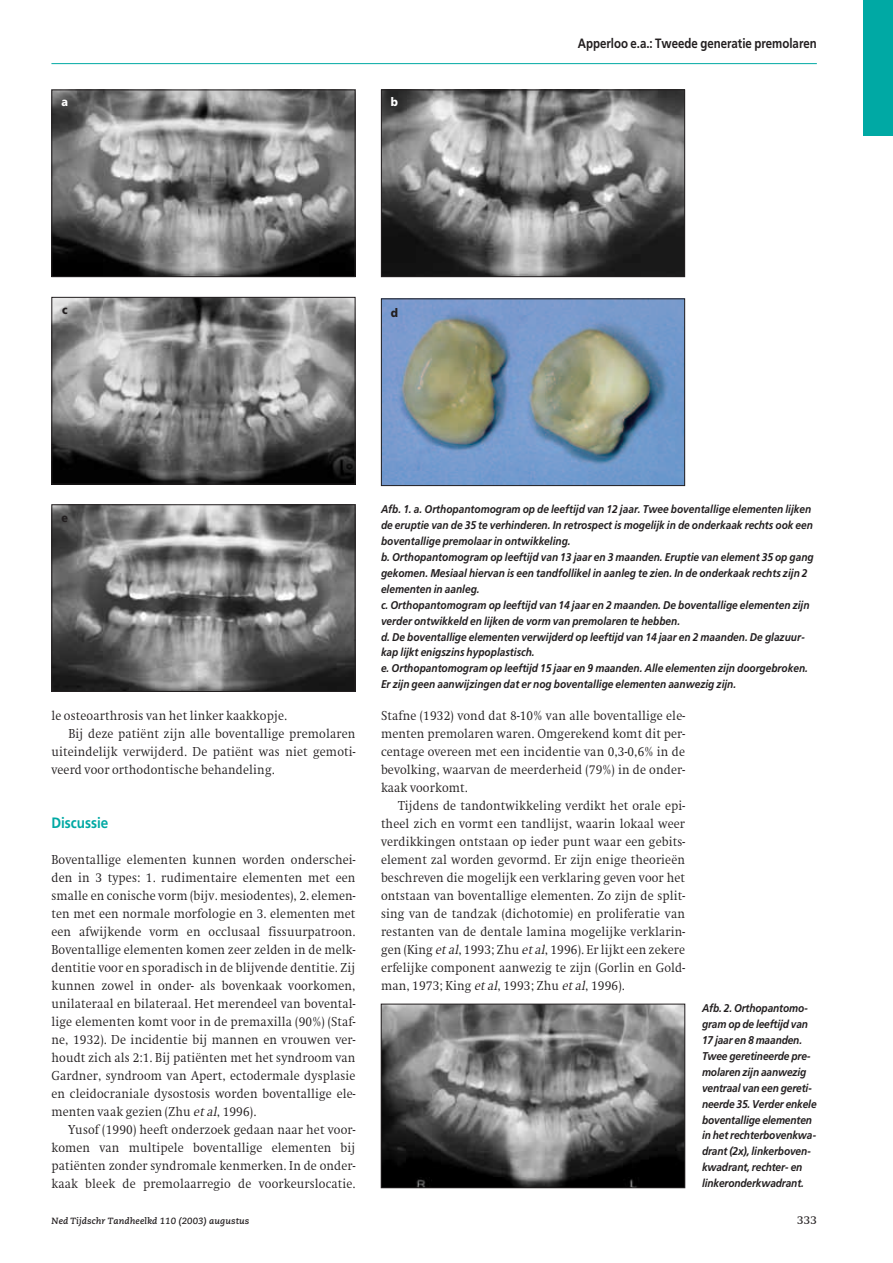
<style>
.page{position:relative;width:893px;height:1263px;background:#fff}
.page>*{position:absolute;margin:0;border:0;box-sizing:border-box;transform-origin:0 0}
.t1{font:700 15px "Frutiger";color:#00a9a4;scale:.9 1}
.t2{font:300 13.5px/18px "Swift";letter-spacing:.01em;color:#231f20;text-align:justify;scale:.92 1}
.t3{font:700 13.5px "Frutiger";color:#231f20;scale:.85 1}
.t4{font:12px "Swift";color:#231f20}
.t5{font:900 12px "Frutiger";color:#231f20;scale:.9 1}
.t6{font:900 12px "Frutiger";color:#fff;scale:.9 1}
.t7{font:italic 700 11.25px/15.9px "Frutiger";color:#231f20;scale:.9 1}
.t8{font:italic 700 9px "Caecilia";letter-spacing:.01em;color:#231f20}
.s1{font-style:italic}
</style>
<div class="page">
<div style="left:864px;top:0;width:29px;height:136px;background:#00a9a4"></div>
<hr style="left:51px;top:63px;width:766px;height:1px;background:#00a9a4">
<img style="left:53px;top:92px;width:300px;height:183px">
<div style="left:51px;top:90px;width:304px;height:187px;border:1px solid #231f20"></div>
<img style="left:383px;top:92px;width:300px;height:183px">
<div style="left:381px;top:90px;width:304px;height:187px;border:1px solid #231f20"></div>
<img style="left:53px;top:299px;width:300px;height:183px">
<div style="left:51px;top:297px;width:304px;height:187px;border:1px solid #231f20"></div>
<img style="left:383px;top:300px;width:300px;height:184px">
<div style="left:381px;top:298px;width:304px;height:188px;border:1px solid #231f20"></div>
<img style="left:383px;top:1006px;width:300px;height:180px">
<div style="left:381px;top:1004px;width:304px;height:184px;border:1px solid #231f20"></div>
<img style="left:53px;top:506px;width:300px;height:184px">
<div style="left:51px;top:504px;width:304px;height:188px;border:1px solid #231f20"></div>
<p class="t6" style="left:62px;top:97px;width:9px">a</p>
<p class="t6" style="left:391px;top:97px;width:10px">b</p>
<p class="t5" style="left:62px;top:305px;width:7px">c</p>
<p class="t5" style="left:391px;top:308px;width:10px">d</p>
<p class="t3" style="left:578px;top:38px;width:283px">Apperloo e.a.: Tweede generatie premolaren</p>
<p class="t5" style="left:62px;top:513px;width:9px">e</p>
<p class="t2" style="left:51px;top:707px;width:258px">le osteoarthrosis van het linker kaakkopje.</p>
<p class="t2" style="left:68px;top:725px;width:313px">Bij deze patiënt zijn alle boventallige premolaren</p>
<p class="t2" style="left:51px;top:743px;width:332px">uiteindelijk verwijderd. De patiënt was niet gemoti-</p>
<p class="t2" style="left:51px;top:761px;width:244px">veerd voor orthodontische behandeling.</p>
<p class="t1" style="left:51px;top:817px;width:65px">Discussie</p>
<p class="t2" style="left:51px;top:851px;width:332px">Boventallige elementen kunnen worden onderschei&shy;den in 3 types: 1. rudimentaire elementen met een smalle en conische vorm (bijv. mesiodentes), 2. elemen&shy;ten met een normale morfologie en 3. elementen met een afwijkende vorm en occlusaal fissuurpatroon.<br>Boventallige elementen komen zeer zelden in de melk&shy;dentitie voor en sporadisch in de blijvende dentitie. Zij kunnen zowel in onder- als bovenkaak voorkomen, unilateraal en bilateraal. Het merendeel van bovental&shy;lige elementen komt voor in de premaxilla (90%) (Staf&shy;ne, 1932). De incidentie bij mannen en vrouwen ver&shy;houdt zich als 2:1. Bij patiënten met het syndroom van Gardner, syndroom van Apert, ectodermale dysplasie en cleidocraniale dysostosis worden boventallige ele&shy;menten vaak gezien (Zhu <span class="s1">et al</span>, 1996).</p>
<p class="t2" style="left:51px;top:1121px;width:332px;text-indent:17px">Yusof (1990) heeft onderzoek gedaan naar het voor&shy;komen van multipele boventallige elementen bij patiënten zonder syndromale kenmerken. In de onder&shy;kaak bleek de premolaarregio de voorkeurslocatie.</p>
<p class="t7" style="left:381px;top:502px;width:482px">Afb. 1. a. Orthopantomogram op de leeftijd van 12 jaar. Twee boventallige elementen lijken de eruptie van de 35 te verhinderen. In retrospect is mogelijk in de onderkaak rechts ook een boventallige premolaar in ontwikkeling.<br>b. Orthopantomogram op leeftijd van 13 jaar en 3 maanden. Eruptie van element 35 op gang gekomen. Mesiaal hiervan is een tandfollikel in aanleg te zien. In de onderkaak rechts zijn 2 elementen in aanleg.<br>c. Orthopantomogram op leeftijd van 14 jaar en 2 maanden. De boventallige elementen zijn verder ontwikkeld en lijken de vorm van premolaren te hebben.<br>d. De boventallige elementen verwijderd op leeftijd van 14 jaar en 2 maanden. De glazuur&shy;kap lijkt enigszins hypoplastisch.<br>e. Orthopantomogram op leeftijd 15 jaar en 9 maanden. Alle elementen zijn doorgebroken.<br>Er zijn geen aanwijzingen dat er nog boventallige elementen aanwezig zijn.</p>
<p class="t2" style="left:381px;top:707px;width:332px">Stafne (1932) vond dat 8-10% van alle boventallige ele&shy;menten premolaren waren. Omgerekend komt dit per&shy;centage overeen met een incidentie van 0,3-0,6% in de bevolking, waarvan de meerderheid (79%) in de onder&shy;kaak voorkomt.</p>
<p class="t2" style="left:381px;top:797px;width:332px;text-indent:17px">Tijdens de tandontwikkeling verdikt het orale epi&shy;theel zich en vormt een tandlijst, waarin lokaal weer verdikkingen ontstaan op ieder punt waar een gebits&shy;element zal worden gevormd. Er zijn enige theorieën beschreven die mogelijk een verklaring geven voor het ontstaan van boventallige elementen. Zo zijn de split&shy;sing van de tandzak (dichotomie) en proliferatie van restanten van de dentale lamina mogelijke verklarin&shy;gen (King <span class="s1">et al</span>, 1993; Zhu <span class="s1">et al</span>, 1996). Er lijkt een zekere erfelijke component aanwezig te zijn (Gorlin en Gold&shy;man, 1973; King <span class="s1">et al</span>, 1993; Zhu <span class="s1">et al</span>, 1996).</p>
<p class="t7" style="left:702px;top:1001px;width:129px">Afb. 2. Orthopantomo&shy;gram op de leeftijd van<br>17 jaar en 8 maanden.<br>Twee geretineerde pre&shy;molaren zijn aanwezig ventraal van een gereti&shy;neerde 35. Verder enkele boventallige elementen in het rechterbovenkwa&shy;drant (2x), linkerboven&shy;kwadrant, rechter- en linkeronderkwadrant.</p>
<p class="t8" style="left:51px;top:1217px;width:199px">Ned Tijdschr Tandheelkd 110 (2003) augustus</p>
<p class="t4" style="left:797px;top:1215px;width:21px">333</p>
</div>
